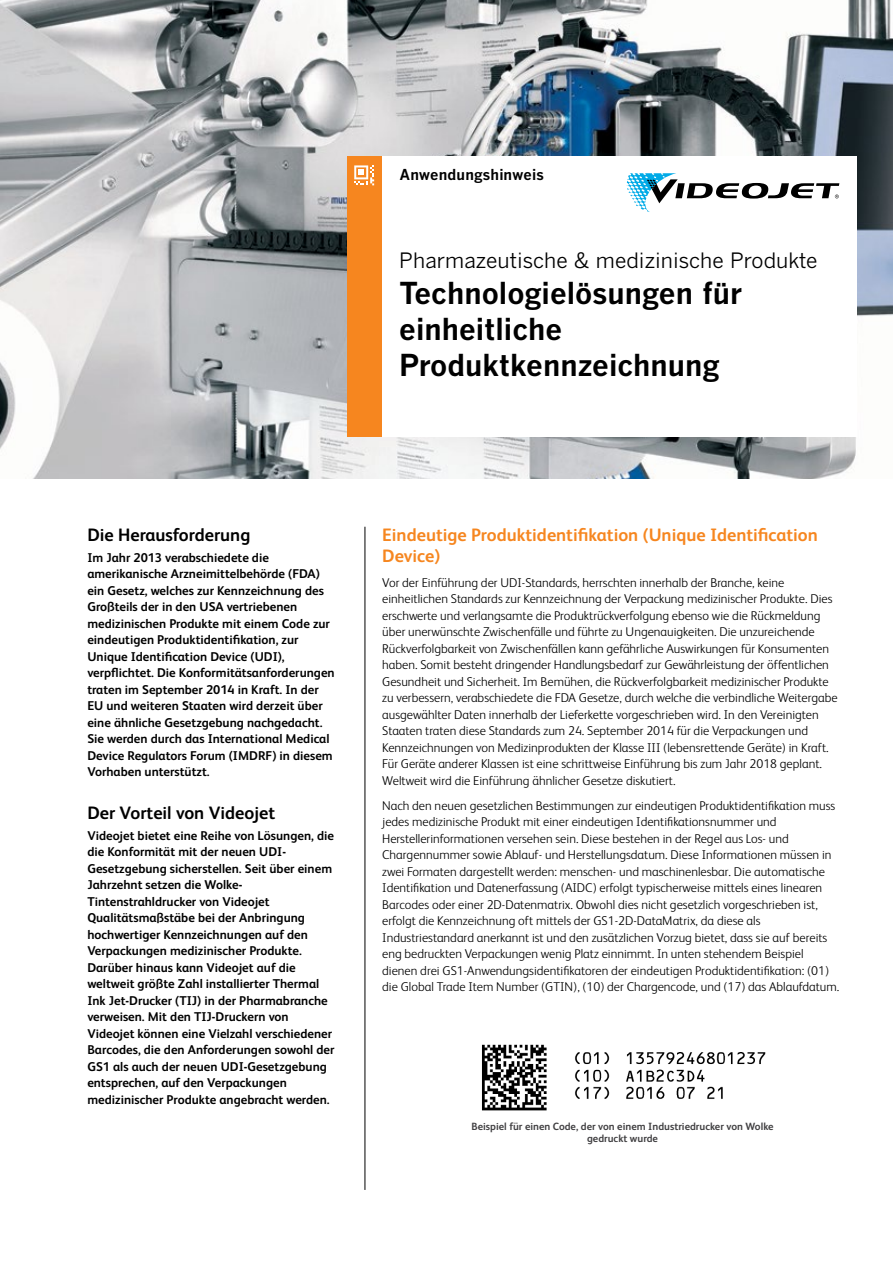
<style>
.page{position:relative;width:893px;height:1263px;background:#fff}
.page>*{position:absolute;margin:0;border:0;box-sizing:border-box;transform-origin:0 0}
.t1{font:30px/36px "Benton Got Bol";color:#000}
.t2{font:21px "Benton Got Reg";color:#000}
.t3{font:700 18px/21px "FS Albert";color:#f6861f}
.t4{font:700 18px "FS Albert";color:#000}
.t5{font:15px "Benton Got Bol";letter-spacing:.005em;color:#000}
.t6{font:300 12.75px/16.5px "FS Albert";color:#000}
.t7{font:700 12.75px/16.5px "FS Albert";color:#000}
.t8{font:700 10.5px/12px "FS Albert";color:#414042;text-align:center}
</style>
<div class="page">
<img style="left:0;top:0;width:893px;height:478px">
<div style="left:348px;top:156px;width:34px;height:281px;background:#f6861f"></div>
<svg style="left:354px;top:165px;width:20px;height:20px"></svg>
<div style="left:382px;top:156px;width:474px;height:281px;background:#fff"></div>
<svg style="left:627px;top:173px;width:212px;height:39px"></svg>
<hr style="left:365px;top:527px;width:1px;height:663px;background:#000">
<img style="left:482px;top:1045px;width:284px;height:66px">
<p class="t5" style="left:399px;top:165px;width:146px">Anwendungshinweis</p>
<h2 class="t2" style="left:399px;top:248px;width:420px">Pharmazeutische &amp; medizinische Produkte</h2>
<h1 class="t1" style="left:399px;top:274px;width:345px">Technologielösungen für einheitliche<br>Produktkennzeichnung</h1>
<h3 class="t4" style="left:87px;top:524px;width:165px">Die Herausforderung</h3>
<p class="t7" style="left:87px;top:549px;width:249px">Im Jahr 2013 verabschiedete die amerikanische Arzneimittelbehörde (FDA) ein Gesetz, welches zur Kennzeichnung des Großteils der in den USA vertriebenen medizinischen Produkte mit einem Code zur eindeutigen Produktidentifikation, zur Unique Identification Device (UDI), verpflichtet. Die Konformitätsanforderungen traten im September 2014 in Kraft. In der EU und weiteren Staaten wird derzeit über eine ähnliche Gesetzgebung nachgedacht.<br>Sie werden durch das International Medical Device Regulators Forum (IMDRF) in diesem Vorhaben unterstützt.</p>
<h3 class="t4" style="left:87px;top:802px;width:190px">Der Vorteil von Videojet</h3>
<p class="t7" style="left:87px;top:827px;width:249px">Videojet bietet eine Reihe von Lösungen, die die Konformität mit der neuen UDI-Gesetzgebung sicherstellen. Seit über einem Jahrzehnt setzen die Wolke-Tintenstrahldrucker von Videojet Qualitätsmaßstäbe bei der Anbringung hochwertiger Kennzeichnungen auf den Verpackungen medizinischer Produkte.<br>Darüber hinaus kann Videojet auf die weltweit größte Zahl installierter Thermal Ink Jet-Drucker (TIJ) in der Pharmabranche verweisen. Mit den TIJ-Druckern von Videojet können eine Vielzahl verschiedener Barcodes, die den Anforderungen sowohl der GS1 als auch der neuen UDI-Gesetzgebung entsprechen, auf den Verpackungen medizinischer Produkte angebracht werden.</p>
<h3 class="t3" style="left:382px;top:524px;width:437px">Eindeutige Produktidentifikation (Unique Identification<br>Device)</h3>
<p class="t6" style="left:382px;top:574px;width:457px">Vor der Einführung der UDI-Standards, herrschten innerhalb der Branche, keine einheitlichen Standards zur Kennzeichnung der Verpackung medizinischer Produkte. Dies erschwerte und verlangsamte die Produktrückverfolgung ebenso wie die Rückmeldung über unerwünschte Zwischenfälle und führte zu Ungenauigkeiten. Die unzureichende Rückverfolgbarkeit von Zwischenfällen kann gefährliche Auswirkungen für Konsumenten haben. Somit besteht dringender Handlungsbedarf zur Gewährleistung der öffentlichen Gesundheit und Sicherheit. Im Bemühen, die Rückverfolgbarkeit medizinischer Produkte zu verbessern, verabschiedete die FDA Gesetze, durch welche die verbindliche Weitergabe ausgewählter Daten innerhalb der Lieferkette vorgeschrieben wird. In den Vereinigten Staaten traten diese Standards zum 24. September 2014 für die Verpackungen und Kennzeichnungen von Medizinprodukten der Klasse III (lebensrettende Geräte) in Kraft.<br>Für Geräte anderer Klassen ist eine schrittweise Einführung bis zum Jahr 2018 geplant.<br>Weltweit wird die Einführung ähnlicher Gesetze diskutiert.</p>
<p class="t6" style="left:382px;top:797px;width:459px">Nach den neuen gesetzlichen Bestimmungen zur eindeutigen Produktidentifikation muss jedes medizinische Produkt mit einer eindeutigen Identifikationsnummer und Herstellerinformationen versehen sein. Diese bestehen in der Regel aus Los- und Chargennummer sowie Ablauf- und Herstellungsdatum. Diese Informationen müssen in zwei Formaten dargestellt werden: menschen- und maschinenlesbar. Die automatische Identifikation und Datenerfassung (AIDC) erfolgt typischerweise mittels eines linearen Barcodes oder einer 2D-Datenmatrix. Obwohl dies nicht gesetzlich vorgeschrieben ist, erfolgt die Kennzeichnung oft mittels der GS1-2D-DataMatrix, da diese als Industriestandard anerkannt ist und den zusätzlichen Vorzug bietet, dass sie auf bereits eng bedruckten Verpackungen wenig Platz einnimmt. In unten stehendem Beispiel dienen drei GS1-Anwendungsidentifikatoren der eindeutigen Produktidentifikation: (01) die Global Trade Item Number (GTIN), (10) der Chargencode, und (17) das Ablaufdatum.</p>
<p class="t8" style="left:471px;top:1120px;width:304px">Beispiel für einen Code, der von einem Industriedrucker von Wolke gedruckt wurde</p>
</div>
